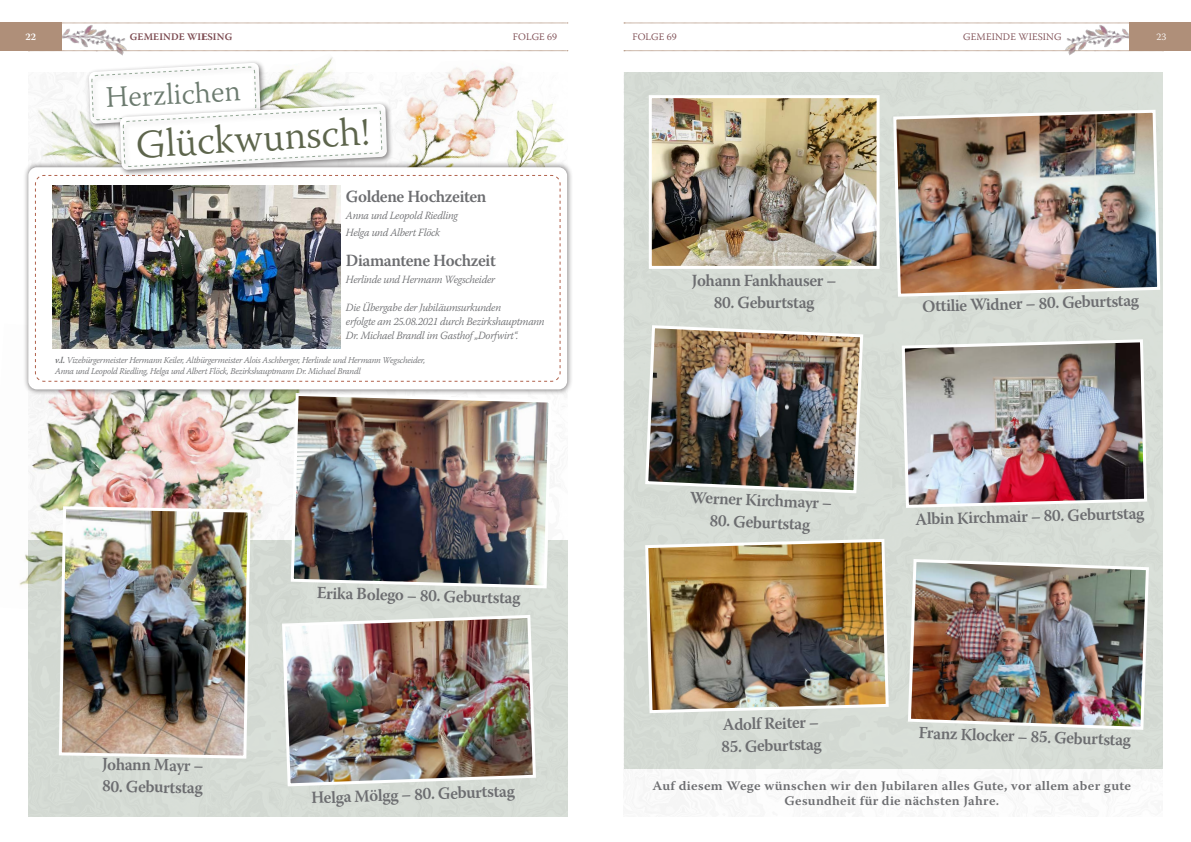
<style>
.page{position:relative;width:1191px;height:842px;background:#fff}
.page>*{position:absolute;margin:0;border:0;box-sizing:border-box;transform-origin:0 0}
.t1{font:300 39.8px "Warnock Pro";color:#5d654c}
.t2{font:300 29.9px "Warnock Pro";color:#6c7b6f}
.t3{font:600 17px "Warnock Pro";letter-spacing:-.025em;color:#6c6d70}
.t4{font:600 13px/15px "Warnock Pro";letter-spacing:.02em;color:#6c6d70;text-align:center;scale:1.06 1}
.t5{font:italic 300 11px/14px "Warnock Pro";letter-spacing:-.025em;color:#6c6d70}
.t6{font:300 10px "Warnock Pro";letter-spacing:.01em;color:#79474d}
.t7{font:600 10px "Warnock Pro";letter-spacing:.015em;color:#79474d}
.t8{font:600 10px "Warnock Pro";color:#fff}
.t9{font:300 10px "Warnock Pro";color:#fff}
.t10{font:italic 300 9px/11px "Warnock Pro";letter-spacing:-.025em;color:#6c6d70}
.s1{font-weight:600}
</style>
<div class="page">
<svg style="left:137px;top:23px;width:431px;height:1px"></svg>
<svg style="left:624px;top:50px;width:429px;height:1px"></svg>
<svg style="left:624px;top:23px;width:429px;height:1px"></svg>
<img style="left:40px;top:22px;width:97px;height:18px">
<div style="left:0;top:23px;width:62px;height:28px;background:#af8f79"></div>
<img style="left:1053px;top:22px;width:97px;height:34px">
<div style="left:1129px;top:23px;width:62px;height:28px;background:#af8f79"></div>
<img style="left:906px;top:557px;width:244px;height:174px">
<img style="left:900px;top:338px;width:248px;height:171px">
<img style="left:280px;top:613px;width:257px;height:175px">
<img style="left:891px;top:108px;width:270px;height:190px">
<img style="left:643px;top:537px;width:247px;height:178px">
<img style="left:653px;top:99px;width:222px;height:166px">
<div style="left:649px;top:95px;width:230px;height:174px;border:3px solid #fff"></div>
<img style="left:643px;top:324px;width:221px;height:171px">
<img style="left:19px;top:395px;width:303px;height:231px">
<img style="left:289px;top:395px;width:264px;height:195px">
<img style="left:57px;top:505px;width:195px;height:255px">
<div style="left:23px;top:162px;width:550px;height:233px;background:#231f20;opacity:.6"></div>
<div style="left:28px;top:167px;width:539px;height:222px;background:#fff;border-radius:9px"></div>
<img style="left:28px;top:40px;width:540px;height:342px">
<p class="t8" style="left:25px;top:31px;width:12px">22</p>
<p class="t7" style="left:130px;top:31px;width:104px">GEMEINDE WIESING</p>
<p class="t6" style="left:513px;top:31px;width:46px">FOLGE 69</p>
<p class="t6" style="left:632px;top:31px;width:46px">FOLGE 69</p>
<p class="t6" style="left:963px;top:31px;width:100px">GEMEINDE WIESING</p>
<p class="t9" style="left:1156px;top:31px;width:11px">23</p>
<h2 class="t2" style="left:105px;top:80px;width:137px;rotate:-3deg">Herzlichen</h2>
<h1 class="t1" style="left:135px;top:120px;width:235px;rotate:-3deg">Glückwunsch!</h1>
<p class="t3" style="left:346px;top:186px;width:142px">Goldene Hochzeiten</p>
<p class="t5" style="left:346px;top:207px;width:113px;line-height:17px">Anna und Leopold Riedling<br>Helga und Albert Flöck</p>
<p class="t3" style="left:346px;top:250px;width:151px">Diamantene Hochzeit</p>
<p class="t5" style="left:346px;top:272px;width:151px">Herlinde und Hermann Wegscheider</p>
<p class="t5" style="left:346px;top:300px;width:200px">Die Übergabe der Jubiläumsurkunden<br>erfolgte am 25.08.2021 durch Bezirkshauptmann<br>Dr. Michael Brandl im Gasthof „Dorfwirt“.</p>
<p class="t10" style="left:55px;top:355px;width:371px"><span class="s1">v.l.</span> Vizebürgermeister Hermann Keiler, Altbürgermeister Alois Aschberger, Herlinde und Hermann Wegscheider,<br>Anna und Leopold Riedling, Helga und Albert Flöck, Bezirkshauptmann Dr. Michael Brandl</p>
<p class="t3" style="left:102px;top:754px;width:103px;rotate:1deg">Johann Mayr –</p>
<p class="t3" style="left:102px;top:776px;width:102px;rotate:1deg">80. Geburtstag</p>
<p class="t3" style="left:317px;top:582px;width:205px;rotate:2deg">Erika Bolego – 80. Geburtstag</p>
<p class="t3" style="left:311px;top:787px;width:205px;rotate:-2deg">Helga Mölgg – 80. Geburtstag</p>
<p class="t3" style="left:692px;top:270px;width:146px">Johann Fankhauser –</p>
<p class="t3" style="left:714px;top:292px;width:102px">80. Geburtstag</p>
<p class="t3" style="left:690px;top:486px;width:144px;rotate:3deg">Werner Kirchmayr –</p>
<p class="t3" style="left:710px;top:509px;width:102px;rotate:3deg">80. Geburtstag</p>
<p class="t3" style="left:922px;top:297px;width:218px;rotate:-2deg">Ottilie Widner – 80. Geburtstag</p>
<p class="t3" style="left:915px;top:510px;width:230px;rotate:-2deg">Albin Kirchmair – 80. Geburtstag</p>
<p class="t3" style="left:722px;top:715px;width:98px;rotate:-2deg">Adolf Reiter –</p>
<p class="t3" style="left:721px;top:737px;width:102px;rotate:-2deg">85. Geburtstag</p>
<p class="t4" style="left:652px;top:778px;width:453px">Auf diesem Wege wünschen wir den Jubilaren alles Gute, vor allem aber gute<br>Gesundheit für die nächsten Jahre.</p>
<p class="t3" style="left:919px;top:722px;width:214px;rotate:2deg">Franz Klocker – 85. Geburtstag</p>
</div>
